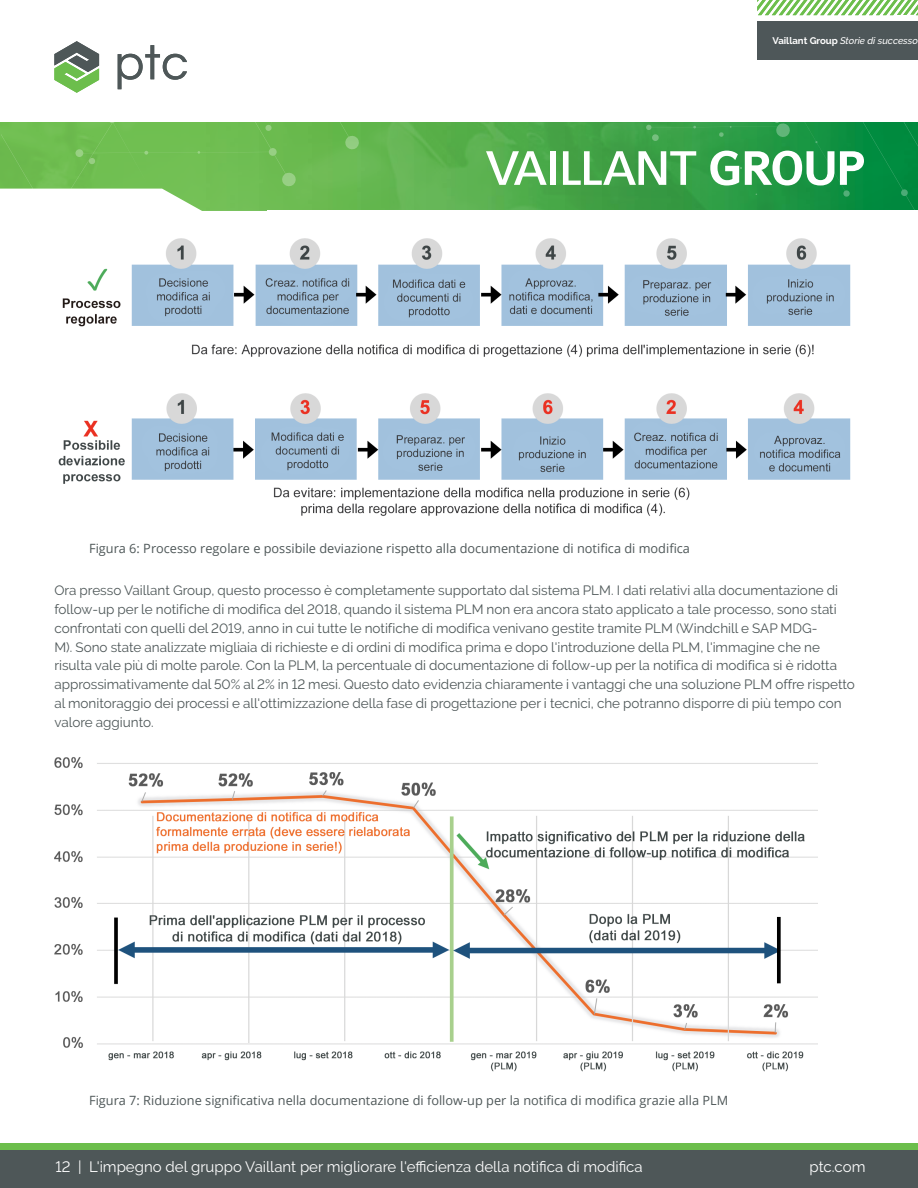
<style>
.page{position:relative;width:918px;height:1188px;background:#fff}
.page>*{position:absolute;margin:0;border:0;box-sizing:border-box;transform-origin:0 0}
.t1{font:15px "PTC Raleway";color:#fff}
.t2{font:13.5px/18.8px "PTC Raleway";color:#4e5758}
.t3{font:12.75px "Open Sans";color:#4e5758}
.t4{font:italic 500 9.6px "PTC Raleway";color:#fff}
.t5{font:700 9.6px "PTC Raleway";color:#fff}
.s1{font-weight:700;font-style:normal}
</style>
<div class="page">
<img style="left:297px;top:122px;width:266px;height:88px">
<svg style="left:319px;top:122px;width:41px;height:28px"></svg>
<svg style="left:0;top:41px;width:297px;height:170px"></svg>
<div style="left:757px;top:21px;width:161px;height:39px;background:#4e5759"></div>
<svg style="left:757px;top:0;width:161px;height:15px"></svg>
<div style="left:0;top:1149px;width:918px;height:39px;background:#4e5758"></div>
<div style="left:0;top:1143px;width:918px;height:6px;background:#6cbe4c"></div>
<svg style="left:486px;top:151px;width:61px;height:34px"></svg>
<div style="left:550px;top:151px;width:5px;height:34px;background:#fff"></div>
<svg style="left:563px;top:122px;width:355px;height:88px;background:#43a65d"></svg>
<img style="left:58px;top:238px;width:793px;height:278px">
<img style="left:54px;top:757px;width:763px;height:315px">
<p class="t4" style="left:772px;top:35px;width:137px"><span class="s1">Vaillant Group</span>Storie di successo</p>
<p class="t5" style="left:772px;top:35px;width:57px">C nnondale</p>
<p class="t4" style="left:840px;top:35px;width:79px">Storie di successo</p>
<p class="t3" style="left:89px;top:540px;width:602px">Figura 6: Processo regolare e possibile deviazione rispetto alla documentazione di notifica di modifica</p>
<p class="t2" style="left:54px;top:581px;width:802px">Ora presso Vaillant Group, questo processo è completamente supportato dal sistema PLM. I dati relativi alla documentazione di follow-up per le notifiche di modifica del 2018, quando il sistema PLM non era ancora stato applicato a tale processo, sono stati confrontati con quelli del 2019, anno in cui tutte le notifiche di modifica venivano gestite tramite PLM (Windchill e SAP MDG-<br>M). Sono state analizzate migliaia di richieste e di ordini di modifica prima e dopo l'introduzione della PLM, l'immagine che ne risulta vale più di molte parole. Con la PLM, la percentuale di documentazione di follow-up per la notifica di modifica si è ridotta approssimativamente dal 50% al 2% in 12 mesi. Questo dato evidenzia chiaramente i vantaggi che una soluzione PLM offre rispetto al monitoraggio dei processi e all'ottimizzazione della fase di progettazione per i tecnici, che potranno disporre di più tempo con valore aggiunto.</p>
<p class="t3" style="left:89px;top:1092px;width:641px">Figura 7: Riduzione significativa nella documentazione di follow-up per la notifica di modifica grazie alla PLM</p>
<p class="t1" style="left:56px;top:1158px;width:589px">12 | L'impegno del gruppo Vaillant per migliorare l'efficienza della notifica di modifica</p>
<p class="t1" style="left:810px;top:1158px;width:57px">ptc.com</p>
</div>
